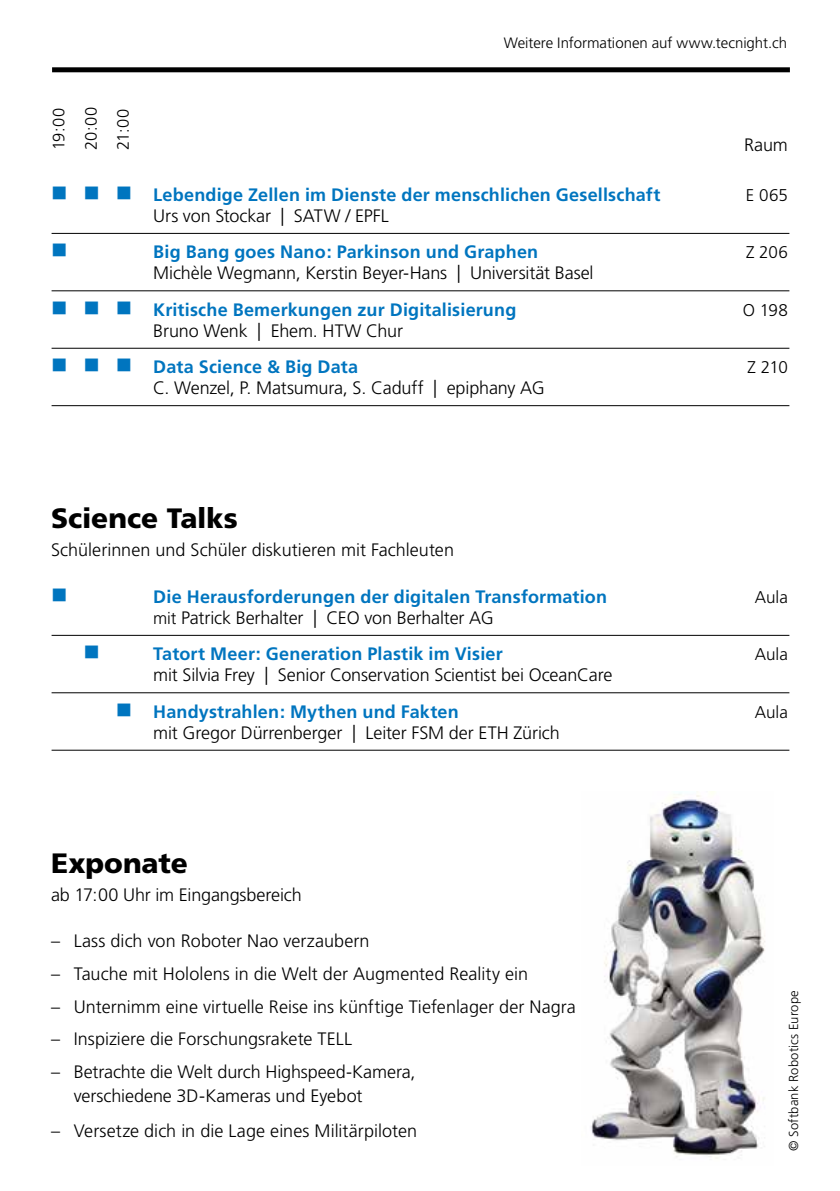
<style>
.page{position:relative;width:840px;height:1191px;background:#fff}
.page>*{position:absolute;margin:0;border:0;box-sizing:border-box;transform-origin:0 0}
.t1{font:900 28px "Frutiger CE";color:#000}
.t2{font:300 18px/24px "Frutiger CE";letter-spacing:-.005em;color:#000}
.t3{font:700 18px "Frutiger CE";letter-spacing:.01em;color:#0075bf}
.t4{font:300 17px "Frutiger CE";color:#000}
.t5{font:300 16.4px/32.2px "Frutiger CE";letter-spacing:.01em;color:#000;text-align:justify}
.t6{font:300 15px "Frutiger CE";color:#000}
.t7{font:300 13px "Frutiger CE";letter-spacing:.015em;color:#000}
.s1{color:#fff}
.s2{font-size:17px}
</style>
<div class="page">
<div style="left:52px;top:67px;width:737px;height:5px;background:#000"></div>
<img style="left:591px;top:791px;width:174px;height:368px">
<hr style="left:52px;top:233px;width:737px;height:1px;background:#000">
<hr style="left:52px;top:290px;width:737px;height:1px;background:#000">
<hr style="left:52px;top:348px;width:737px;height:1px;background:#000">
<hr style="left:52px;top:405px;width:737px;height:1px;background:#000">
<hr style="left:52px;top:635px;width:737px;height:1px;background:#000">
<hr style="left:52px;top:692px;width:737px;height:1px;background:#000">
<hr style="left:52px;top:749px;width:737px;height:1px;background:#000">
<p class="t5" style="left:42px;top:150px;width:45px;rotate:-90deg">19:00<br>20:00<br>21:00</p>
<p class="t6" style="left:503px;top:34px;width:285px">Weitere Informationen auf www.tecnight.ch</p>
<p class="t2" style="left:743px;top:132px;width:45px">Raum</p>
<p class="t3" style="left:51px;top:184px;width:610px">■ ■ ■ Lebendige Zellen im Dienste der menschlichen Gesellschaft</p>
<p class="t4" style="left:745px;top:185px;width:43px">E 065</p>
<p class="t2" style="left:153px;top:203px;width:237px">Urs von Stockar | SATW / EPFL</p>
<p class="t3" style="left:51px;top:241px;width:488px">■ <span class="s1">■</span> <span class="s1">■</span> Big Bang goes Nano: Parkinson und Graphen</p>
<p class="t4" style="left:745px;top:242px;width:43px">Z 206</p>
<p class="t2" style="left:153px;top:261px;width:441px">Michèle Wegmann, Kerstin Beyer-Hans | Universität Basel</p>
<p class="t3" style="left:51px;top:298px;width:466px">■ ■ ■ Kritische Bemerkungen zur Digitalisierung</p>
<p class="t4" style="left:742px;top:300px;width:46px">O 198</p>
<p class="t2" style="left:153px;top:318px;width:251px">Bruno Wenk | Ehem. HTW Chur</p>
<p class="t3" style="left:51px;top:356px;width:308px">■ ■ ■ Data Science &amp; Big Data</p>
<p class="t4" style="left:747px;top:357px;width:42px">Z 210</p>
<p class="t2" style="left:153px;top:376px;width:393px">C. Wenzel, P. Matsumura, S. Caduff | epiphany AG</p>
<h1 class="t1" style="left:51px;top:501px;width:188px">Science Talks</h1>
<p class="t2" style="left:51px;top:538px;width:404px">Schülerinnen und Schüler diskutieren mit Fachleuten</p>
<p class="t3" style="left:51px;top:585px;width:557px">■ <span class="s1">■</span> <span class="s1">■</span> Die Herausforderungen der digitalen Transformation</p>
<p class="t4" style="left:754px;top:587px;width:35px">Aula</p>
<p class="t2" style="left:153px;top:605px;width:342px"><span class="s2">mit</span> Patrick Berhalter | CEO von Berhalter AG</p>
<p class="t3" style="left:51px;top:643px;width:453px"><span class="s1">■</span> ■ <span class="s1">■</span> Tatort Meer: Generation Plastik im Visier</p>
<p class="t4" style="left:754px;top:644px;width:35px">Aula</p>
<p class="t2" style="left:153px;top:663px;width:460px">mit Silvia Frey | Senior Conservation Scientist bei OceanCare</p>
<p class="t3" style="left:51px;top:700px;width:409px"><span class="s1">■</span> <span class="s1">■</span> ■ Handystrahlen: Mythen und Fakten</p>
<p class="t4" style="left:754px;top:701px;width:35px">Aula</p>
<p class="t2" style="left:153px;top:720px;width:408px">mit Gregor Dürrenberger | Leiter FSM der ETH Zürich</p>
<h1 class="t1" style="left:51px;top:846px;width:138px">Exponate</h1>
<p class="t2" style="left:51px;top:882px;width:252px">ab 17:00 Uhr im Eingangsbereich</p>
<p class="t2" style="left:51px;top:928px;width:320px">– Lass dich von Roboter Nao verzaubern</p>
<p class="t2" style="left:51px;top:961px;width:478px">– Tauche mit Hololens in die Welt der Augmented Reality ein</p>
<p class="t2" style="left:51px;top:994px;width:526px">– Unternimm eine virtuelle Reise ins künftige Tiefenlager der Nagra</p>
<p class="t2" style="left:51px;top:1026px;width:302px">– Inspiziere die Forschungsrakete TELL</p>
<p class="t2" style="left:74px;top:1059px;width:343px;text-indent:-23px">– Betrachte die Welt durch Highspeed-Kamera, verschiedene 3D-Kameras und Eyebot</p>
<p class="t2" style="left:51px;top:1118px;width:367px">– Versetze dich in die Lage eines Militärpiloten</p>
<p class="t7" style="left:785px;top:1151px;width:162px;rotate:-90deg">© Softbank Robotics Europe</p>
</div>
